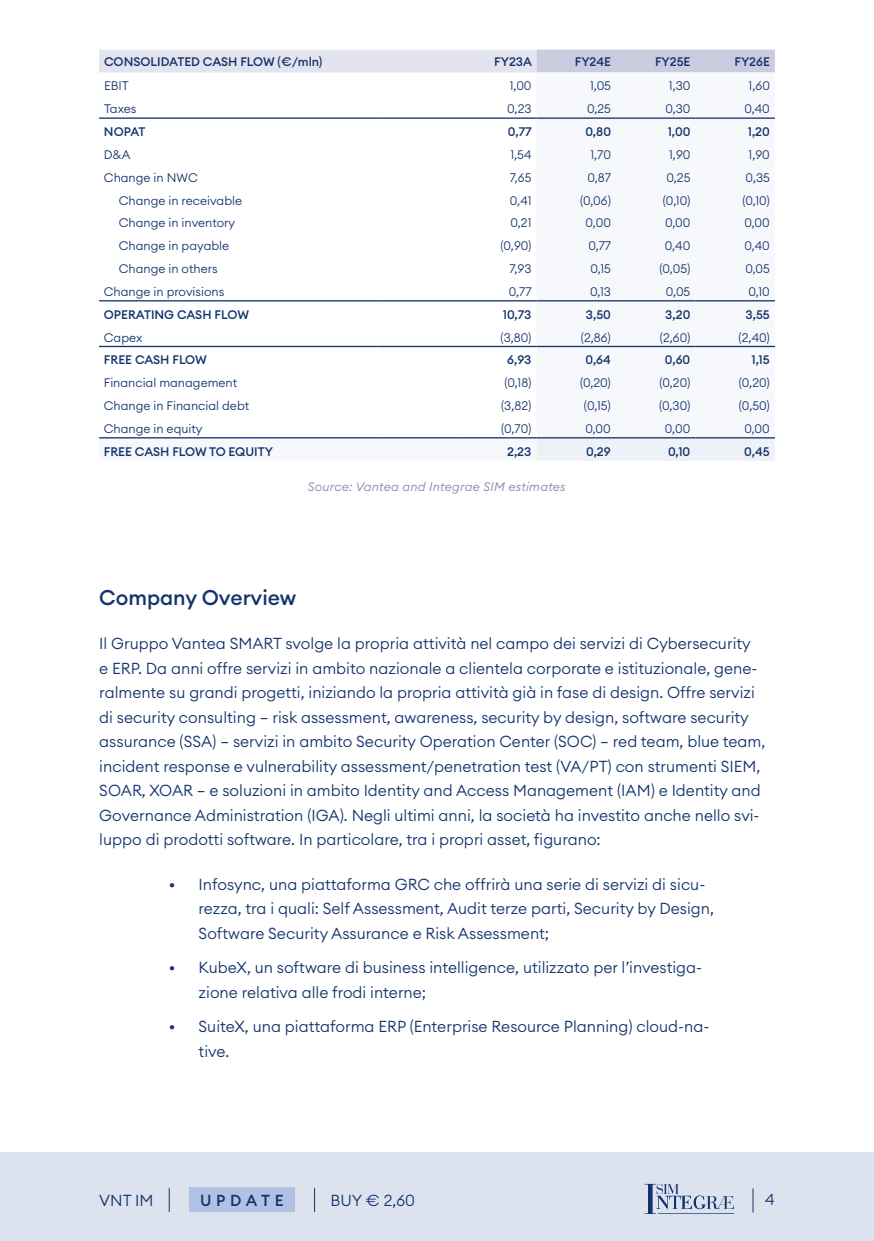
<style>
.page{position:relative;width:874px;height:1241px;background:#fff}
.page>*{position:absolute;margin:0;border:0;box-sizing:border-box;transform-origin:0 0}
.t1{font:500 21px "Euclid Circular A";color:#13336d}
.t2{font:300 15.75px/24.5px "Euclid Circular A";color:#13336d}
.t3{font:500 15.75px "Euclid Circular A";letter-spacing:.3em;color:#13336d}
.t4{font:300 12.25px "Euclid Circular A";color:#13336d}
.t5{font:500 12.25px "Euclid Circular A";color:#13336d}
.t6{font:italic 300 12.25px "Euclid Circular A";letter-spacing:.02em;color:#8186af}
</style>
<div class="page">
<div style="left:0;top:1152px;width:873px;height:88px;background:#dde3ee"></div>
<svg style="left:169px;top:1187px;width:1px;height:24px"></svg>
<div style="left:189px;top:1187px;width:105px;height:24px;background:#b1c1e4"></div>
<svg style="left:314px;top:1187px;width:1px;height:24px"></svg>
<svg style="left:752px;top:1188px;width:1px;height:24px"></svg>
<svg style="left:644px;top:1183px;width:89px;height:30px"></svg>
<svg style="left:99px;top:50px;width:675px;height:22px;background:#dadbe9"></svg>
<svg style="left:99px;top:72px;width:675px;height:367px"></svg>
<div style="left:536px;top:438px;width:238px;height:22px;background:#eef1f7"></div>
<hr style="left:99px;top:117px;width:278px;height:2px;background:#13336d">
<hr style="left:377px;top:117px;width:80px;height:2px;background:#13336d">
<hr style="left:457px;top:117px;width:79px;height:2px;background:#13336d">
<hr style="left:536px;top:117px;width:79px;height:2px;background:#13336d">
<hr style="left:615px;top:117px;width:80px;height:2px;background:#13336d">
<hr style="left:695px;top:117px;width:79px;height:2px;background:#13336d">
<hr style="left:99px;top:300px;width:278px;height:1px;background:#13336d">
<hr style="left:377px;top:300px;width:80px;height:1px;background:#13336d">
<hr style="left:457px;top:300px;width:79px;height:1px;background:#13336d">
<hr style="left:536px;top:300px;width:79px;height:1px;background:#13336d">
<hr style="left:615px;top:300px;width:80px;height:1px;background:#13336d">
<hr style="left:695px;top:300px;width:79px;height:1px;background:#13336d">
<hr style="left:99px;top:346px;width:278px;height:1px;background:#13336d">
<hr style="left:377px;top:346px;width:80px;height:1px;background:#13336d">
<hr style="left:457px;top:346px;width:79px;height:1px;background:#13336d">
<hr style="left:536px;top:346px;width:79px;height:1px;background:#13336d">
<hr style="left:615px;top:346px;width:80px;height:1px;background:#13336d">
<hr style="left:695px;top:346px;width:79px;height:1px;background:#13336d">
<hr style="left:99px;top:437px;width:278px;height:1px;background:#13336d">
<hr style="left:377px;top:437px;width:80px;height:1px;background:#13336d">
<hr style="left:457px;top:437px;width:79px;height:1px;background:#13336d">
<hr style="left:536px;top:437px;width:79px;height:1px;background:#13336d">
<hr style="left:615px;top:437px;width:80px;height:1px;background:#13336d">
<hr style="left:695px;top:437px;width:79px;height:1px;background:#13336d">
<p class="t5" style="left:104px;top:54px;width:220px">CONSOLIDATED CASH FLOW (€/mln)</p>
<p class="t5" style="left:494px;top:54px;width:39px">FY23A</p>
<p class="t5" style="left:574px;top:54px;width:38px">FY24E</p>
<p class="t5" style="left:654px;top:54px;width:37px">FY25E</p>
<p class="t5" style="left:734px;top:54px;width:37px">FY26E</p>
<p class="t4" style="left:104px;top:78px;width:26px">EBIT</p>
<p class="t4" style="left:509px;top:78px;width:23px">1,00</p>
<p class="t4" style="left:589px;top:78px;width:22px">1,05</p>
<p class="t4" style="left:668px;top:78px;width:23px">1,30</p>
<p class="t4" style="left:748px;top:78px;width:23px">1,60</p>
<p class="t4" style="left:104px;top:101px;width:34px">Taxes</p>
<p class="t4" style="left:507px;top:101px;width:26px">0,23</p>
<p class="t4" style="left:586px;top:101px;width:25px">0,25</p>
<p class="t4" style="left:665px;top:101px;width:27px">0,30</p>
<p class="t4" style="left:744px;top:101px;width:27px">0,40</p>
<p class="t5" style="left:104px;top:124px;width:43px">NOPAT</p>
<p class="t5" style="left:507px;top:124px;width:25px">0,77</p>
<p class="t5" style="left:585px;top:124px;width:27px">0,80</p>
<p class="t5" style="left:667px;top:124px;width:24px">1,00</p>
<p class="t5" style="left:747px;top:124px;width:24px">1,20</p>
<p class="t4" style="left:104px;top:146px;width:28px">D&amp;A</p>
<p class="t4" style="left:510px;top:146px;width:23px">1,54</p>
<p class="t4" style="left:590px;top:146px;width:22px">1,70</p>
<p class="t4" style="left:668px;top:146px;width:23px">1,90</p>
<p class="t4" style="left:748px;top:146px;width:23px">1,90</p>
<p class="t4" style="left:104px;top:169px;width:95px">Change in NWC</p>
<p class="t4" style="left:509px;top:169px;width:23px">7,65</p>
<p class="t4" style="left:587px;top:169px;width:25px">0,87</p>
<p class="t4" style="left:666px;top:169px;width:25px">0,25</p>
<p class="t4" style="left:745px;top:169px;width:26px">0,35</p>
<p class="t4" style="left:119px;top:192px;width:125px">Change in receivable</p>
<p class="t4" style="left:509px;top:192px;width:23px">0,41</p>
<p class="t4" style="left:579px;top:192px;width:32px">(0,06)</p>
<p class="t4" style="left:662px;top:192px;width:29px">(0,10)</p>
<p class="t4" style="left:742px;top:192px;width:29px">(0,10)</p>
<p class="t4" style="left:119px;top:215px;width:118px">Change in inventory</p>
<p class="t4" style="left:510px;top:215px;width:22px">0,21</p>
<p class="t4" style="left:585px;top:215px;width:27px">0,00</p>
<p class="t4" style="left:664px;top:215px;width:27px">0,00</p>
<p class="t4" style="left:744px;top:215px;width:27px">0,00</p>
<p class="t4" style="left:119px;top:238px;width:112px">Change in payable</p>
<p class="t4" style="left:500px;top:238px;width:32px">(0,90)</p>
<p class="t4" style="left:588px;top:238px;width:24px">0,77</p>
<p class="t4" style="left:664px;top:238px;width:27px">0,40</p>
<p class="t4" style="left:744px;top:238px;width:27px">0,40</p>
<p class="t4" style="left:119px;top:261px;width:100px">Change in others</p>
<p class="t4" style="left:509px;top:261px;width:23px">7,93</p>
<p class="t4" style="left:590px;top:261px;width:22px">0,15</p>
<p class="t4" style="left:659px;top:261px;width:32px">(0,05)</p>
<p class="t4" style="left:745px;top:261px;width:26px">0,05</p>
<p class="t4" style="left:104px;top:283px;width:122px">Change in provisions</p>
<p class="t4" style="left:508px;top:283px;width:24px">0,77</p>
<p class="t4" style="left:589px;top:283px;width:22px">0,13</p>
<p class="t4" style="left:665px;top:283px;width:26px">0,05</p>
<p class="t4" style="left:748px;top:283px;width:23px">0,10</p>
<p class="t5" style="left:104px;top:306px;width:147px">OPERATING CASH FLOW</p>
<p class="t5" style="left:502px;top:306px;width:30px">10,73</p>
<p class="t5" style="left:585px;top:306px;width:27px">3,50</p>
<p class="t5" style="left:665px;top:306px;width:27px">3,20</p>
<p class="t5" style="left:745px;top:306px;width:26px">3,55</p>
<p class="t4" style="left:104px;top:329px;width:40px">Capex</p>
<p class="t4" style="left:500px;top:329px;width:32px">(3,80)</p>
<p class="t4" style="left:580px;top:329px;width:32px">(2,86)</p>
<p class="t4" style="left:659px;top:329px;width:32px">(2,60)</p>
<p class="t4" style="left:738px;top:329px;width:33px">(2,40)</p>
<p class="t5" style="left:104px;top:352px;width:104px">FREE CASH FLOW</p>
<p class="t5" style="left:507px;top:352px;width:26px">6,93</p>
<p class="t5" style="left:585px;top:352px;width:27px">0,64</p>
<p class="t5" style="left:664px;top:352px;width:27px">0,60</p>
<p class="t5" style="left:751px;top:352px;width:20px">1,15</p>
<p class="t4" style="left:104px;top:375px;width:135px">Financial management</p>
<p class="t4" style="left:504px;top:375px;width:28px">(0,18)</p>
<p class="t4" style="left:579px;top:375px;width:32px">(0,20)</p>
<p class="t4" style="left:659px;top:375px;width:32px">(0,20)</p>
<p class="t4" style="left:738px;top:375px;width:32px">(0,20)</p>
<p class="t4" style="left:104px;top:398px;width:147px">Change in Financial debt</p>
<p class="t4" style="left:500px;top:398px;width:32px">(3,82)</p>
<p class="t4" style="left:583px;top:398px;width:28px">(0,15)</p>
<p class="t4" style="left:658px;top:398px;width:33px">(0,30)</p>
<p class="t4" style="left:738px;top:398px;width:32px">(0,50)</p>
<p class="t4" style="left:104px;top:420px;width:100px">Change in equity</p>
<p class="t4" style="left:501px;top:420px;width:32px">(0,70)</p>
<p class="t4" style="left:585px;top:420px;width:27px">0,00</p>
<p class="t4" style="left:664px;top:420px;width:27px">0,00</p>
<p class="t4" style="left:744px;top:420px;width:27px">0,00</p>
<p class="t5" style="left:104px;top:443px;width:171px">FREE CASH FLOW TO EQUITY</p>
<p class="t5" style="left:507px;top:443px;width:26px">2,23</p>
<p class="t5" style="left:586px;top:443px;width:26px">0,29</p>
<p class="t5" style="left:667px;top:443px;width:24px">0,10</p>
<p class="t5" style="left:744px;top:443px;width:27px">0,45</p>
<p class="t6" style="left:307px;top:478px;width:259px">Source: Vantea and Integrae SIM estimates</p>
<h1 class="t1" style="left:99px;top:583px;width:198px">Company Overview</h1>
<p class="t2" style="left:99px;top:631px;width:667px">Il Gruppo Vantea SMART svolge la propria attività nel campo dei servizi di Cybersecurity<br>e ERP. Da anni offre servizi in ambito nazionale a clientela corporate e istituzionale, gene&shy;ralmente su grandi progetti, iniziando la propria attività già in fase di design. Offre servizi di security consulting – risk assessment, awareness, security by design, software security assurance (SSA) – servizi in ambito Security Operation Center (SOC) – red team, blue team, incident response e vulnerability assessment/penetration test (VA/PT) con strumenti SIEM, SOAR, XOAR – e soluzioni in ambito Identity and Access Management (IAM) e Identity and Governance Administration (IGA). Negli ultimi anni, la società ha investito anche nello svi&shy;luppo di prodotti software. In particolare, tra i propri asset, figurano:</p>
<p class="t2" style="left:198px;top:871px;width:516px;text-indent:-30px">• Infosync, una piattaforma GRC che offrirà una serie di servizi di sicu&shy;rezza, tra i quali: Self Assessment, Audit terze parti, Security by Design,<br>Software Security Assurance e Risk Assessment;</p>
<p class="t2" style="left:198px;top:955px;width:505px;text-indent:-30px">• KubeX, un software di business intelligence, utilizzato per l’investiga&shy;zione relativa alle frodi interne;</p>
<p class="t2" style="left:198px;top:1013px;width:512px;text-indent:-30px">• SuiteX, una piattaforma ERP (Enterprise Resource Planning) cloud-na&shy;tive.</p>
<p class="t2" style="left:99px;top:1187px;width:55px">VNT IM</p>
<p class="t3" style="left:200px;top:1190px;width:85px">UPDATE</p>
<p class="t2" style="left:330px;top:1187px;width:86px">BUY € 2,60</p>
<p class="t2" style="left:764px;top:1186px;width:11px">4</p>
</div>
